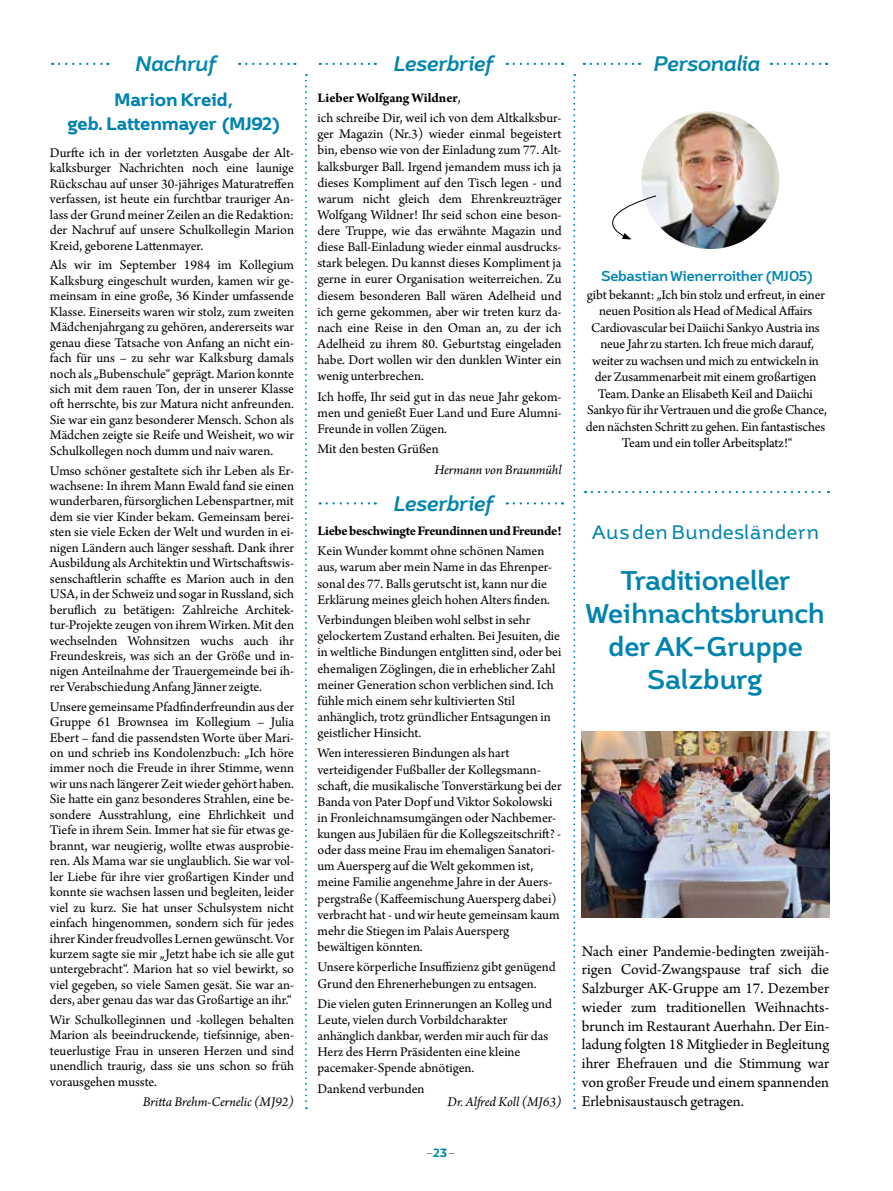
<style>
.page{position:relative;width:893px;height:1191px;background:#fff}
.page>*{position:absolute;margin:0;border:0;box-sizing:border-box;transform-origin:0 0}
.t1{font:700 27px/33px "Brisko Sans";letter-spacing:-.025em;color:#0084af;text-align:center}
.t2{font:italic 700 21px "Brisko Sans";letter-spacing:-.02em;color:#0084af}
.t3{font:italic 700 21px "Brisko Sans";letter-spacing:-.045em;color:#0084af}
.t4{font:19.5px "Brisko Sans";letter-spacing:-.01em;color:#0084af}
.t5{font:900 18px/24px "Brisko Sans";letter-spacing:-.025em;color:#0084af;text-align:center}
.t6{font:15.75px/18.8px "Arno Pro";color:#000;text-align:justify}
.t7{font:700 14.25px "Brisko Sans";letter-spacing:-.02em;color:#0084af}
.t8{font:13.95px/15.5px "Arno Pro";letter-spacing:-.005em;color:#000;text-align:justify}
.t9{font:italic 13.95px "Arno Pro";color:#000}
.t10{font:700 13.95px "Arno Pro";letter-spacing:-.025em;color:#000}
.t11{font:italic 100 12px "Brisko Sans";color:#000}
.s1{font-weight:700}
.s2{font-weight:900;font-style:normal;color:#0084af}
</style>
<div class="page">
<svg style="left:573px;top:74px;width:2px;height:1035px"></svg>
<svg style="left:305px;top:74px;width:2px;height:1035px"></svg>
<img style="left:642px;top:112px;width:137px;height:137px;border-radius:69px">
<svg style="left:612px;top:195px;width:44px;height:44px"></svg>
<svg style="left:59px;top:63px;width:49px;height:2px"></svg>
<svg style="left:246px;top:63px;width:49px;height:2px"></svg>
<svg style="left:327px;top:63px;width:49px;height:2px"></svg>
<svg style="left:514px;top:63px;width:49px;height:2px"></svg>
<svg style="left:327px;top:502px;width:49px;height:2px"></svg>
<svg style="left:514px;top:502px;width:49px;height:2px"></svg>
<svg style="left:591px;top:63px;width:49px;height:2px"></svg>
<svg style="left:778px;top:63px;width:49px;height:2px"></svg>
<img style="left:582px;top:731px;width:247px;height:186px">
<svg style="left:592px;top:491px;width:237px;height:2px"></svg>
<h2 class="t3" style="left:134px;top:50px;width:83px">Nachruf</h2>
<p class="t5" style="left:67px;top:87px;width:214px">Marion Kreid,<br>geb. Lattenmayer (MJ92)</p>
<p class="t8" style="left:50px;top:146px;width:246px">Durfte ich in der vorletzten Ausgabe der Alt&shy;kalksburger Nachrichten noch eine launige Rückschau auf unser 30-jähriges Maturatreffen verfassen, ist heute ein furchtbar trauriger An&shy;lass der Grund meiner Zeilen an die Redaktion: der Nachruf auf unsere Schulkollegin Marion Kreid, geborene Lattenmayer.</p>
<p class="t8" style="left:50px;top:258px;width:246px">Als wir im September 1984 im Kollegium Kalksburg eingeschult wurden, kamen wir ge&shy;meinsam in eine große, 36 Kinder umfassende Klasse. Einerseits waren wir stolz, zum zweiten Mädchenjahrgang zu gehören, andererseits war genau diese Tatsache von Anfang an nicht ein&shy;fach für uns – zu sehr war Kalksburg damals noch als „Bubenschule“ geprägt. Marion konnte sich mit dem rauen Ton, der in unserer Klasse oft herrschte, bis zur Matura nicht anfreunden.<br>Sie war ein ganz besonderer Mensch. Schon als Mädchen zeigte sie Reife und Weisheit, wo wir Schulkollegen noch dumm und naiv waren.</p>
<p class="t8" style="left:50px;top:463px;width:246px">Umso schöner gestaltete sich ihr Leben als Er&shy;wachsene: In ihrem Mann Ewald fand sie einen wunderbaren, fürsorglichen Lebenspartner, mit dem sie vier Kinder bekam. Gemeinsam berei&shy;sten sie viele Ecken der Welt und wurden in ei&shy;nigen Ländern auch länger sesshaft. Dank ihrer Ausbildung als Architektin und Wirtschaftswis&shy;senschaftlerin schaffte es Marion auch in den USA, in der Schweiz und sogar in Russland, sich beruflich zu betätigen: Zahlreiche Architek&shy;tur-Projekte zeugen von ihrem Wirken. Mit den wechselnden Wohnsitzen wuchs auch ihr Freundeskreis, was sich an der Größe und in&shy;nigen Anteilnahme der Trauergemeinde bei ih&shy;rer Verabschiedung Anfang Jänner zeigte.</p>
<p class="t8" style="left:50px;top:699px;width:246px">Unsere gemeinsame Pfadfinderfreundin aus der Gruppe 61 Brownsea im Kollegium – Julia Ebert – fand die passendsten Worte über Mari&shy;on und schrieb ins Kondolenzbuch: „Ich höre immer noch die Freude in ihrer Stimme, wenn wir uns nach längerer Zeit wieder gehört haben.<br>Sie hatte ein ganz besonderes Strahlen, eine be&shy;sondere Ausstrahlung, eine Ehrlichkeit und Tiefe in ihrem Sein. Immer hat sie für etwas ge&shy;brannt, war neugierig, wollte etwas ausprobie&shy;ren. Als Mama war sie unglaublich. Sie war vol&shy;ler Liebe für ihre vier großartigen Kinder und konnte sie wachsen lassen und begleiten, leider viel zu kurz. Sie hat unser Schulsystem nicht einfach hingenommen, sondern sich für jedes ihrer Kinder freudvolles Lernen gewünscht. Vor kurzem sagte sie mir „Jetzt habe ich sie alle gut untergebracht“. Marion hat so viel bewirkt, so viel gegeben, so viele Samen gesät. Sie war an&shy;ders, aber genau das war das Großartige an ihr.“</p>
<p class="t8" style="left:50px;top:1012px;width:246px">Wir Schulkolleginnen und -kollegen behalten Marion als beeindruckende, tiefsinnige, aben&shy;teuerlustige Frau in unseren Herzen und sind unendlich traurig, dass sie uns schon so früh vorausgehen musste.</p>
<p class="t9" style="left:143px;top:1093px;width:153px">Britta Brehm-Cernelic (MJ92)</p>
<h2 class="t2" style="left:392px;top:50px;width:102px">Leserbrief</h2>
<p class="t8" style="left:317px;top:88px;width:246px;line-height:20.4px"><span class="s1">Lieber Wolfgang Wildner</span>,<br>ich schreibe Dir, weil ich von dem Altkalksbur-</p>
<p class="t8" style="left:317px;top:127px;width:246px;line-height:16.2px">ger Magazin (Nr.3) wieder einmal begeistert bin, ebenso wie von der Einladung zum 77. Alt&shy;kalksburger Ball. Irgend jemandem muss ich ja dieses Kompliment auf den Tisch legen - und warum nicht gleich dem Ehrenkreuzträger Wolfgang Wildner! Ihr seid schon eine beson&shy;dere Truppe, wie das erwähnte Magazin und diese Ball-Einladung wieder einmal ausdrucks&shy;stark belegen. Du kannst dieses Kompliment ja gerne in eurer Organisation weiterreichen. Zu diesem besonderen Ball wären Adelheid und ich gerne gekommen, aber wir treten kurz da&shy;nach eine Reise in den Oman an, zu der ich Adelheid zu ihrem 80. Geburtstag eingeladen habe. Dort wollen wir den dunklen Winter ein wenig unterbrechen.</p>
<p class="t8" style="left:317px;top:389px;width:246px;line-height:16px">Ich hoffe, Ihr seid gut in das neue Jahr gekom&shy;men und genießt Euer Land und Eure Alumni-Freunde in vollen Zügen.</p>
<p class="t8" style="left:317px;top:442px;width:123px">Mit den besten Grüßen</p>
<p class="t9" style="left:434px;top:461px;width:129px">Hermann von Braunmühl</p>
<h2 class="t2" style="left:392px;top:490px;width:102px">Leserbrief</h2>
<p class="t10" style="left:317px;top:522px;width:246px">Liebe beschwingte Freundinnen und Freunde!</p>
<p class="t8" style="left:317px;top:544px;width:236px;line-height:16px;text-align:left">Kein Wunder kommt ohne schönen Namen aus, warum aber mein Name in das Ehrenper&shy;sonal des 77. Balls gerutscht ist, kann nur die Erklärung meines gleich hohen Alters finden.</p>
<p class="t8" style="left:317px;top:612px;width:245px;line-height:16.2px;text-align:left">Verbindungen bleiben wohl selbst in sehr gelockertem Zustand erhalten. Bei Jesuiten, die in weltliche Bindungen entglitten sind, oder bei ehemaligen Zöglingen, die in erheblicher Zahl meiner Generation schon verblichen sind. Ich fühle mich einem sehr kultivierten Stil anhänglich, trotz gründlicher Entsagungen in geistlicher Hinsicht.</p>
<p class="t8" style="left:317px;top:746px;width:246px;line-height:16px;text-align:left">Wen interessieren Bindungen als hart verteidigender Fußballer der Kollegsmann&shy;schaft, die musikalische Tonverstärkung bei der Banda von Pater Dopf und Viktor Sokolowski in Fronleichnamsumgängen oder Nachbemer&shy;kungen aus Jubiläen für die Kollegszeitschrift? - oder dass meine Frau im ehemaligen Sanatori&shy;um Auersperg auf die Welt gekommen ist, meine Familie angenehme Jahre in der Auers&shy;pergstraße (Kaffeemischung Auersperg dabei) verbracht hat - und wir heute gemeinsam kaum mehr die Stiegen im Palais Auersperg bewältigen könnten.</p>
<p class="t8" style="left:317px;top:959px;width:240px;line-height:16.2px">Unsere körperliche Insuffizienz gibt genügend<br>Grund den Ehrenerhebungen zu entsagen.</p>
<p class="t8" style="left:317px;top:996px;width:236px;line-height:16.2px;text-align:left">Die vielen guten Erinnerungen an Kolleg und Leute, vielen durch Vorbildcharakter anhänglich dankbar, werden mir auch für das Herz des Herrn Präsidenten eine kleine pacemaker-Spende abnötigen.</p>
<p class="t8" style="left:317px;top:1081px;width:108px">Dankend verbunden</p>
<p class="t9" style="left:447px;top:1093px;width:116px">Dr. Alfred Koll (MJ63)</p>
<p class="t11" style="left:425px;top:1145px;width:32px">–<span class="s2">23</span>–</p>
<h2 class="t2" style="left:652px;top:50px;width:110px">Personalia</h2>
<p class="t7" style="left:601px;top:267px;width:213px">Sebastian Wienerroither (MJ05)</p>
<p class="t8" style="left:586px;top:287px;width:243px;line-height:16.5px;text-align:center">gibt bekannt: „Ich bin stolz und erfreut, in einer neuen Position als Head of Medical Affairs Cardiovascular bei Daiichi Sankyo Austria ins neue Jahr zu starten. Ich freue mich darauf, weiter zu wachsen und mich zu entwickeln in der Zusammenarbeit mit einem großartigen Team. Danke an Elisabeth Keil and Daiichi Sankyo für ihr Vertrauen und die große Chance, den nächsten Schritt zu gehen. Ein fantastisches Team und ein toller Arbeitsplatz!“</p>
<h3 class="t4" style="left:592px;top:520px;width:229px">Aus den Bundesländern</h3>
<h1 class="t1" style="left:586px;top:563px;width:241px">Traditioneller<br>Weihnachtsbrunch der AK-Gruppe<br>Salzburg</h1>
<p class="t6" style="left:582px;top:942px;width:249px">Nach einer Pandemie-bedingten zweijäh&shy;rigen Covid-Zwangspause traf sich die Salzburger AK-Gruppe am 17. Dezember wieder zum traditionellen Weihnachts&shy;brunch im Restaurant Auerhahn. Der Ein&shy;ladung folgten 18 Mitglieder in Begleitung ihrer Ehefrauen und die Stimmung war von großer Freude und einem spannenden Erlebnisaustausch getragen.</p>
</div>
